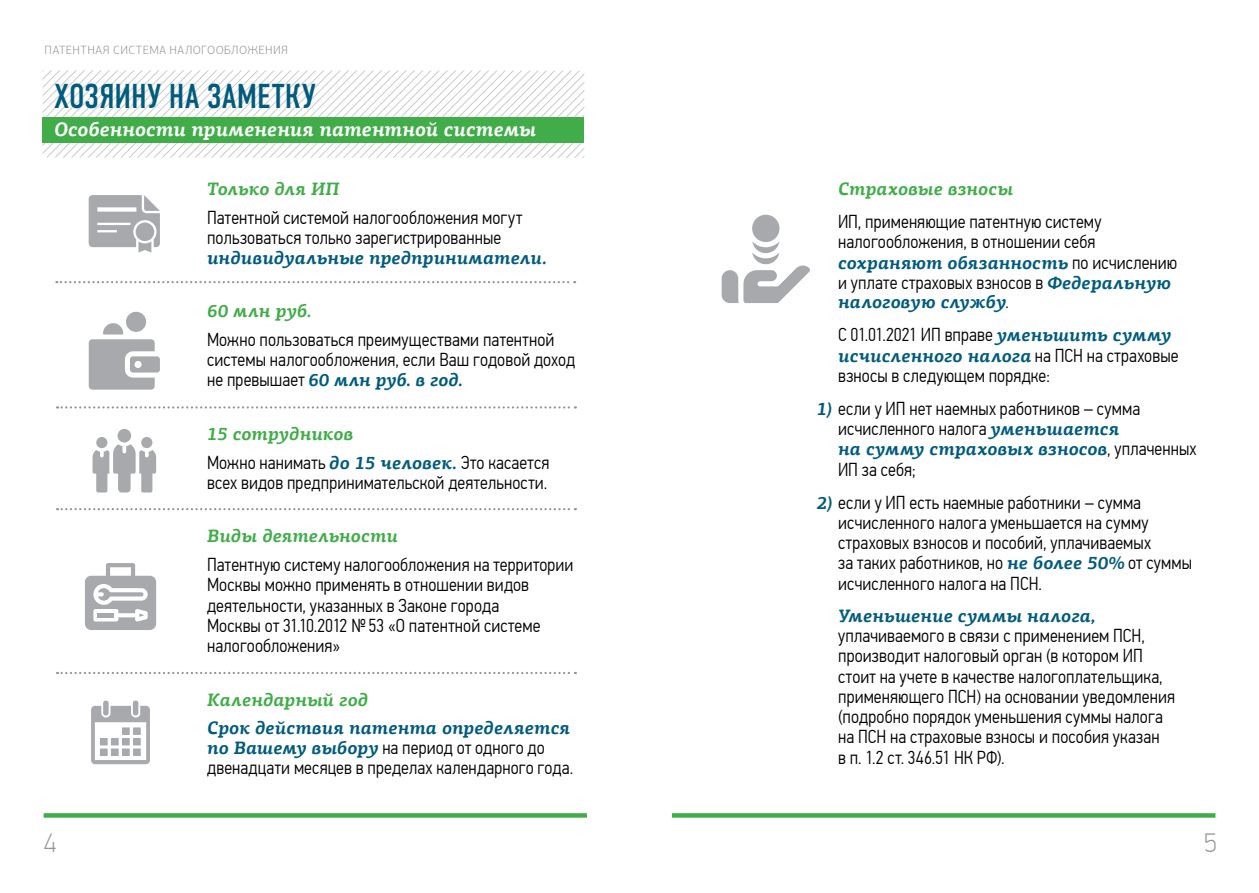
<style>
.page{position:relative;width:1259px;height:893px;background:#fff}
.page>*{position:absolute;margin:0;border:0;box-sizing:border-box;transform-origin:0 0}
.t1{font:34.5px "DIN Condensed C";letter-spacing:.01em;color:#005b7f}
.t2{font:100 27px "PF Din Display Pro";color:#939598}
.t3{font:italic 700 19.5px "PF Agora Slab Pro";letter-spacing:.005em;color:#fff}
.t4{font:300 18.75px/20.2px "PF Din Text Cond Pro";letter-spacing:.005em;color:#000}
.t5{font:italic 700 18px "PF Agora Slab Pro";letter-spacing:.005em;color:#005b7f}
.t6{font:italic 700 18px "PF Agora Slab Pro";letter-spacing:.005em;color:#41ad49}
.t7{font:300 12px "PF Agora Sans Pro";letter-spacing:.03em;color:#939598}
.s1{font-family:"PF Din Text Cond Pro";font-weight:300;font-style:normal;font-size:18.75px;color:#000}
.s2{font-family:"PF Agora Slab Pro";font-weight:700;font-style:italic;font-size:18px;color:#005b7f}
.s3{font-family:"PF Din Text Cond Pro";font-weight:300;font-style:normal;color:#000}
</style>
<div class="page">
<div style="left:672px;top:813px;width:543px;height:5px;background:#41ad49"></div>
<div style="left:44px;top:813px;width:543px;height:5px;background:#41ad49"></div>
<svg style="left:43px;top:70px;width:541px;height:88px"></svg>
<div style="left:43px;top:117px;width:541px;height:26px;background:#41ad49"></div>
<svg style="left:56px;top:281px;width:519px;height:2px"></svg>
<svg style="left:57px;top:508px;width:519px;height:2px"></svg>
<svg style="left:57px;top:406px;width:519px;height:3px"></svg>
<svg style="left:57px;top:672px;width:519px;height:2px"></svg>
<svg style="left:721px;top:241px;width:89px;height:62px"></svg>
<div style="left:752px;top:215px;width:27px;height:27px;background:#a7a9ac;border-radius:50%"></div>
<svg style="left:89px;top:195px;width:71px;height:58px"></svg>
<div style="left:126px;top:312px;width:20px;height:20px;background:#a7a9ac;border-radius:50%"></div>
<svg style="left:89px;top:323px;width:71px;height:67px"></svg>
<div style="left:141px;top:437px;width:11px;height:11px;background:#a7a9ac;border-radius:50%"></div>
<div style="left:117px;top:429px;width:14px;height:13px;background:#a7a9ac;border-radius:50%"></div>
<div style="left:96px;top:437px;width:11px;height:11px;background:#a7a9ac;border-radius:50%"></div>
<svg style="left:92px;top:444px;width:64px;height:48px"></svg>
<svg style="left:85px;top:563px;width:71px;height:67px"></svg>
<div style="left:103px;top:701px;width:6px;height:14px;background:#a7a9ac;border-radius:2px"></div>
<div style="left:133px;top:701px;width:5px;height:14px;background:#a7a9ac;border-radius:2px"></div>
<svg style="left:91px;top:706px;width:59px;height:58px"></svg>
<div style="left:122px;top:727px;width:8px;height:8px;background:#a7a9ac"></div>
<div style="left:133px;top:727px;width:8px;height:8px;background:#a7a9ac"></div>
<div style="left:100px;top:738px;width:8px;height:7px;background:#a7a9ac"></div>
<div style="left:111px;top:738px;width:8px;height:7px;background:#a7a9ac"></div>
<div style="left:122px;top:738px;width:8px;height:7px;background:#a7a9ac"></div>
<div style="left:133px;top:738px;width:8px;height:7px;background:#a7a9ac"></div>
<div style="left:100px;top:748px;width:8px;height:8px;background:#a7a9ac"></div>
<div style="left:111px;top:748px;width:8px;height:8px;background:#a7a9ac"></div>
<div style="left:122px;top:748px;width:8px;height:8px;background:#a7a9ac"></div>
<div style="left:133px;top:748px;width:8px;height:8px;background:#a7a9ac"></div>
<p class="t7" style="left:45px;top:43px;width:245px">ПАТЕНТНАЯ СИСТЕМА НАЛОГООБЛОЖЕНИЯ</p>
<h1 class="t1" style="left:54px;top:78px;width:263px">ХОЗЯИНУ НА ЗАМЕТКУ</h1>
<p class="t3" style="left:54px;top:117px;width:484px">Особенности применения патентной системы</p>
<p class="t6" style="left:207px;top:178px;width:133px">Только для ИП</p>
<p class="t4" style="left:207px;top:207px;width:317px">Патентной системой налогообложения могут пользоваться только зарегистрированные</p>
<p class="t5" style="left:207px;top:246px;width:339px">индивидуальные предприниматели.</p>
<p class="t6" style="left:207px;top:300px;width:104px">60 млн руб.</p>
<p class="t4" style="left:207px;top:329px;width:370px">Можно пользоваться преимуществами патентной системы налогообложения, если Ваш годовой доход</p>
<p class="t5" style="left:207px;top:369px;width:255px"><span class="s1">не превышает</span> 60 млн руб. в год.</p>
<p class="t6" style="left:207px;top:422px;width:148px">15 сотрудников</p>
<p class="t4" style="left:207px;top:452px;width:344px">Можно нанимать <span class="s2">до 15 человек.</span> Это касается всех видов предпринимательской деятельности.</p>
<p class="t6" style="left:207px;top:525px;width:192px">Виды деятельности</p>
<p class="t4" style="left:207px;top:555px;width:368px">Патентную систему налогообложения на территории Москвы можно применять в отношении видов деятельности, указанных в Законе города<br>Москвы от 31.10.2012 №53 «О патентной системе налогообложения»</p>
<p class="t6" style="left:207px;top:688px;width:163px">Календарный год</p>
<p class="t5" style="left:207px;top:716px;width:364px">Срок действия патента определяется</p>
<p class="t4" style="left:207px;top:737px;width:368px"><span class="s2">по Вашему выбору</span> на период от одного до двенадцати месяцев в пределах календарного года.</p>
<p class="t6" style="left:838px;top:178px;width:176px">Страховые взносы</p>
<p class="t4" style="left:838px;top:212px;width:265px">ИП, применяющие патентную систему налогообложения, в отношении себя</p>
<p class="t5" style="left:838px;top:251px;width:341px">сохраняют обязанность <span class="s1">по исчислению</span></p>
<p class="t4" style="left:838px;top:272px;width:334px">и уплате страховых взносов в <span class="s2">Федеральную</span></p>
<p class="t5" style="left:838px;top:291px;width:172px">налоговую службу<span class="s3">.</span></p>
<p class="t4" style="left:838px;top:325px;width:335px">С 01.01.2021 ИП вправе <span class="s2">уменьшить сумму</span></p>
<p class="t5" style="left:838px;top:344px;width:342px">исчисленного налога <span class="s1">на ПСН на страховые</span></p>
<p class="t4" style="left:838px;top:365px;width:213px">взносы в следующем порядке:</p>
<p class="t4" style="left:817px;top:398px;width:325px;text-align:center"><span class="s2">1)</span> если у ИП нет наемных работников – сумма исчисленного налога <span class="s2">уменьшается</span></p>
<p class="t5" style="left:838px;top:438px;width:360px">на сумму страховых взносов<span class="s1">, уплаченных</span></p>
<p class="t4" style="left:838px;top:459px;width:79px">ИП за себя;</p>
<p class="t4" style="left:838px;top:492px;width:355px;text-indent:-21px"><span class="s2">2)</span> если у ИП есть наемные работники – сумма исчисленного налога уменьшается на сумму страховых взносов и пособий, уплачиваемых<br>за таких работников, но <span class="s2">не более 50%</span> от суммы исчисленного налога на ПСН.</p>
<p class="t5" style="left:838px;top:604px;width:259px">Уменьшение суммы налога,</p>
<p class="t4" style="left:838px;top:626px;width:338px">уплачиваемого в связи с применением ПСН, производит налоговый орган (в котором ИП стоит на учете в качестве налогоплательщика, применяющего ПСН) на основании уведомления (подробно порядок уменьшения суммы налога на ПСН на страховые взносы и пособия указан<br>в п. 1.2 ст. 346.51 НК РФ).</p>
<h2 class="t2" style="left:44px;top:827px;width:14px">4</h2>
<h2 class="t2" style="left:1204px;top:827px;width:14px">5</h2>
</div>
